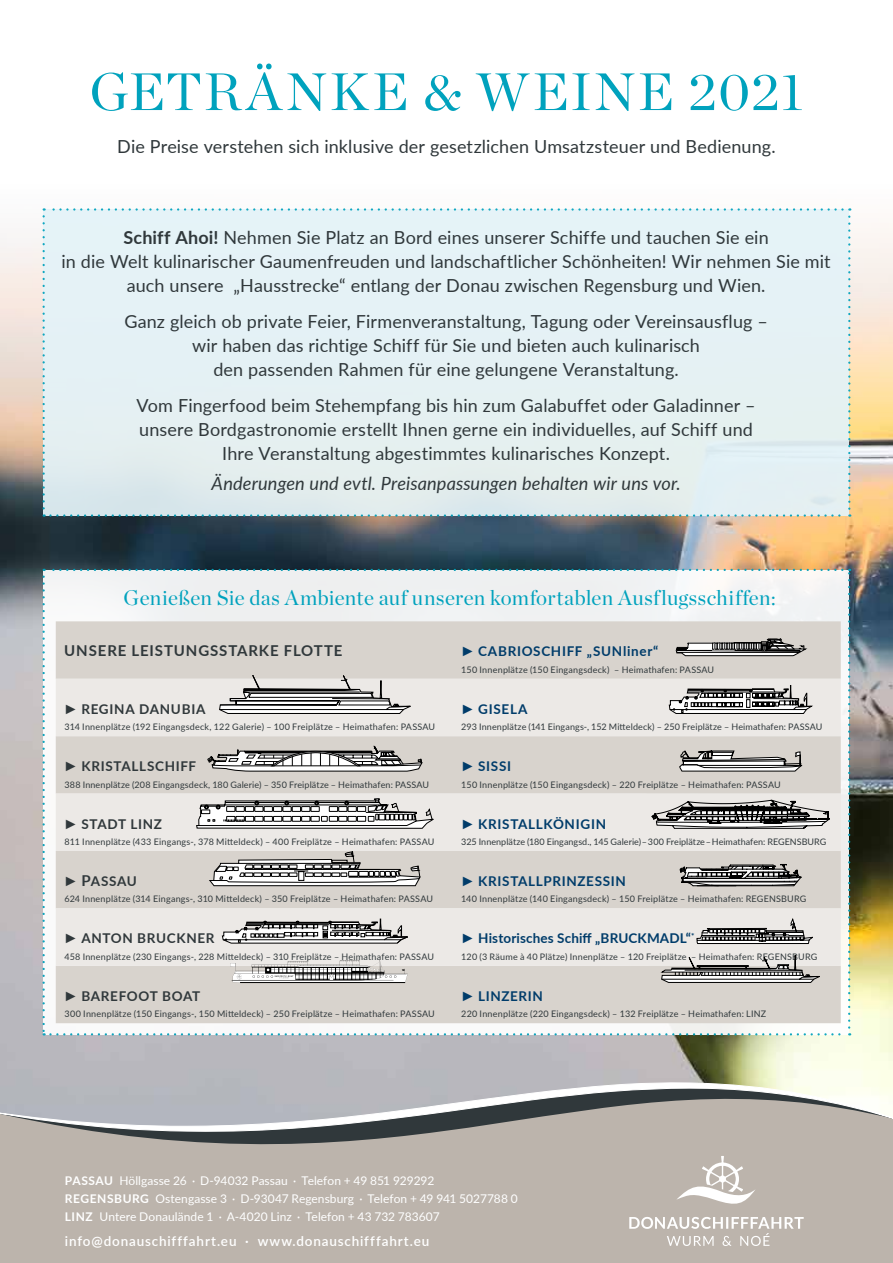
<style>
.page{position:relative;width:893px;height:1263px;background:#fff}
.page>*{position:absolute;margin:0;border:0;box-sizing:border-box;transform-origin:0 0}
.t1{font:52.5px "Chronicle Display";letter-spacing:.04em;color:#00a2bd}
.t2{font:21px "Chronicle Display";letter-spacing:.015em;color:#00a2bd}
.t3{font:italic 18.15px "Lato";letter-spacing:.005em;color:#30383b}
.t4{font:18px/24px "Lato";letter-spacing:.005em;color:#30383b;text-align:center}
.t5{font:700 15px "Lato";letter-spacing:.06em;color:#30383b}
.t6{font:700 13.5px "Lato";letter-spacing:.05em;color:#003c6a}
.t7{font:700 13.5px "Lato";letter-spacing:.05em;color:#30383b}
.t8{font:600 13.5px "Lato";letter-spacing:.06em;color:#fff}
.t9{font:700 13.5px "Lato";letter-spacing:.01em;color:#003c6a}
.t10{font:12px/18px "Lato";letter-spacing:.005em;color:#fff}
.t11{font:9px "Lato";letter-spacing:.02em;color:#30383b}
.s1{font-weight:700}
.s2{font-family:"Arial";font-weight:400}
.s3{font-size:15px}
</style>
<div class="page">
<img style="left:0;top:208px;width:893px;height:868px">
<div style="left:0;top:1210px;width:893px;height:53px;background:#bcb4ac"></div>
<svg style="left:0;top:1076px;width:893px;height:134px;background:#b6b0a9"></svg>
<svg style="left:0;top:1082px;width:893px;height:50px;background:#adadad"></svg>
<svg style="left:629px;top:1217px;width:175px;height:29px;background:#cac4bd"></svg>
<svg style="left:676px;top:1156px;width:79px;height:51px"></svg>
<div style="left:43px;top:208px;width:807px;height:309px;background:#e5f1f4"></div>
<svg style="left:43px;top:569px;width:807px;height:466px;background:#d8d5d2"></svg>
<h1 class="t1" style="left:90px;top:51px;width:715px">GETRÄNKE &amp; WEINE 2021</h1>
<h3 class="t4" style="left:117px;top:134px;width:660px">Die Preise verstehen sich inklusive der gesetzlichen Umsatzsteuer und Bedienung.</h3>
<p class="t4" style="left:62px;top:225px;width:771px"><span class="s1">Schiff Ahoi!</span> Nehmen Sie Platz an Bord eines unserer Schiffe und tauchen Sie ein<br>in die Welt kulinarischer Gaumenfreuden und landschaftlicher Schönheiten! Wir nehmen Sie mit auch unsere „Hausstrecke“ entlang der Donau zwischen Regensburg und Wien.</p>
<h3 class="t4" style="left:124px;top:309px;width:645px">Ganz gleich ob private Feier, Firmenveranstaltung, Tagung oder Vereinsausflug – wir haben das richtige Schiff für Sie und bieten auch kulinarisch<br>den passenden Rahmen für eine gelungene Veranstaltung.</h3>
<h3 class="t4" style="left:136px;top:393px;width:621px">Vom Fingerfood beim Stehempfang bis hin zum Galabuffet oder Galadinner – unsere Bordgastronomie erstellt Ihnen gerne ein individuelles, auf Schiff und<br>Ihre Veranstaltung abgestimmtes kulinarisches Konzept.</h3>
<h3 class="t3" style="left:212px;top:471px;width:470px">Änderungen und evtl. Preisanpassungen behalten wir uns vor.</h3>
<h2 class="t2" style="left:123px;top:582px;width:654px">Genießen Sie das Ambiente auf unseren komfortablen Ausflugsschiffen:</h2>
<h3 class="t5" style="left:64px;top:640px;width:280px">UNSERE LEISTUNGSSTARKE FLOTTE</h3>
<h3 class="t6" style="left:461px;top:641px;width:199px"><span class="s2">►</span> CABRIOSCHIFF „SUNliner“</h3>
<p class="t11" style="left:461px;top:663px;width:254px">150 Innenplätze (150 Eingangsdeck) – Heimathafen: PASSAU</p>
<h3 class="t7" style="left:64px;top:699px;width:143px"><span class="s2">►</span> REGINA DANUBIA</h3>
<p class="t11" style="left:65px;top:720px;width:372px">314 Innenplätze (192 Eingangsdeck, 122 Galerie) – 100 Freiplätze – Heimathafen: PASSAU</p>
<h3 class="t6" style="left:461px;top:699px;width:68px"><span class="s2">►</span> GISELA</h3>
<p class="t11" style="left:461px;top:720px;width:363px">293 Innenplätze (141 Eingangs-, 152 Mitteldeck) – 250 Freiplätze – Heimathafen: PASSAU</p>
<h3 class="t7" style="left:64px;top:756px;width:134px"><span class="s2">►</span> KRISTALLSCHIFF</h3>
<p class="t11" style="left:65px;top:778px;width:366px">388 Innenplätze (208 Eingangsdeck, 180 Galerie) – 350 Freiplätze – Heimathafen: PASSAU</p>
<h3 class="t6" style="left:461px;top:756px;width:52px"><span class="s2">►</span> SISSI</h3>
<p class="t11" style="left:461px;top:778px;width:321px">150 Innenplätze (150 Eingangsdeck) – 220 Freiplätze – Heimathafen: PASSAU</p>
<h3 class="t7" style="left:64px;top:814px;width:99px"><span class="s2">►</span> STADT LINZ</h3>
<p class="t11" style="left:65px;top:835px;width:371px">811 Innenplätze (433 Eingangs-, 378 Mitteldeck) – 400 Freiplätze – Heimathafen: PASSAU</p>
<h3 class="t6" style="left:461px;top:814px;width:147px"><span class="s2">►</span> KRISTALLKÖNIGIN</h3>
<p class="t11" style="left:461px;top:835px;width:367px">325 Innenplätze (180 Eingangsd., 145 Galerie) – 300 Freiplätze – Heimathafen: REGENSBURG</p>
<h3 class="t7" style="left:64px;top:871px;width:74px"><span class="s2">►</span> <span class="s3">P</span>ASSAU</h3>
<p class="t11" style="left:65px;top:893px;width:370px">624 Innenplätze (314 Eingangs-, 310 Mitteldeck) – 350 Freiplätze – Heimathafen: PASSAU</p>
<h3 class="t6" style="left:461px;top:871px;width:166px"><span class="s2">►</span> KRISTALLPRINZESSIN</h3>
<p class="t11" style="left:461px;top:893px;width:347px">140 Innenplätze (140 Eingangsdeck) – 150 Freiplätze – Heimathafen: REGENSBURG</p>
<h3 class="t7" style="left:64px;top:928px;width:152px"><span class="s2">►</span> ANTON BRUCKNER</h3>
<p class="t11" style="left:65px;top:950px;width:371px">458 Innenplätze (230 Eingangs-, 228 Mitteldeck) – 310 Freiplätze – Heimathafen: PASSAU</p>
<h3 class="t9" style="left:461px;top:928px;width:235px"><span class="s2">►</span> Historisches Schiff „BRUCKMADL“<sup>*</sup></h3>
<p class="t11" style="left:461px;top:950px;width:358px">120 (3 Räume à 40 Plätze) Innenplätze – 120 Freiplätze – Heimathafen: REGENSBURG</p>
<h3 class="t7" style="left:64px;top:986px;width:137px"><span class="s2">►</span> BAREFOOT BOAT</h3>
<p class="t11" style="left:65px;top:1007px;width:372px">300 Innenplätze (150 Eingangs-, 150 Mitteldeck) – 250 Freiplätze – Heimathafen: PASSAU</p>
<h3 class="t6" style="left:461px;top:986px;width:83px"><span class="s2">►</span> LINZERIN</h3>
<p class="t11" style="left:461px;top:1007px;width:306px">220 Innenplätze (220 Eingangsdeck) – 132 Freiplätze – Heimathafen: LINZ</p>
<h3 class="t10" style="left:65px;top:1171px;width:454px"><span class="s1">PASSAU</span> Höllgasse 26 · D-94032 Passau · Telefon + 49 851 929292<br><span class="s1">REGENSBURG</span> Ostengasse 3 · D-93047 Regensburg · Telefon + 49 941 5027788 0<br><span class="s1">LINZ</span> Untere Donaulände 1 · A-4020 Linz · Telefon + 43 732 783607</h3>
<h3 class="t8" style="left:65px;top:1231px;width:366px">info@donauschifffahrt.eu · www.donauschifffahrt.eu</h3>
</div>
